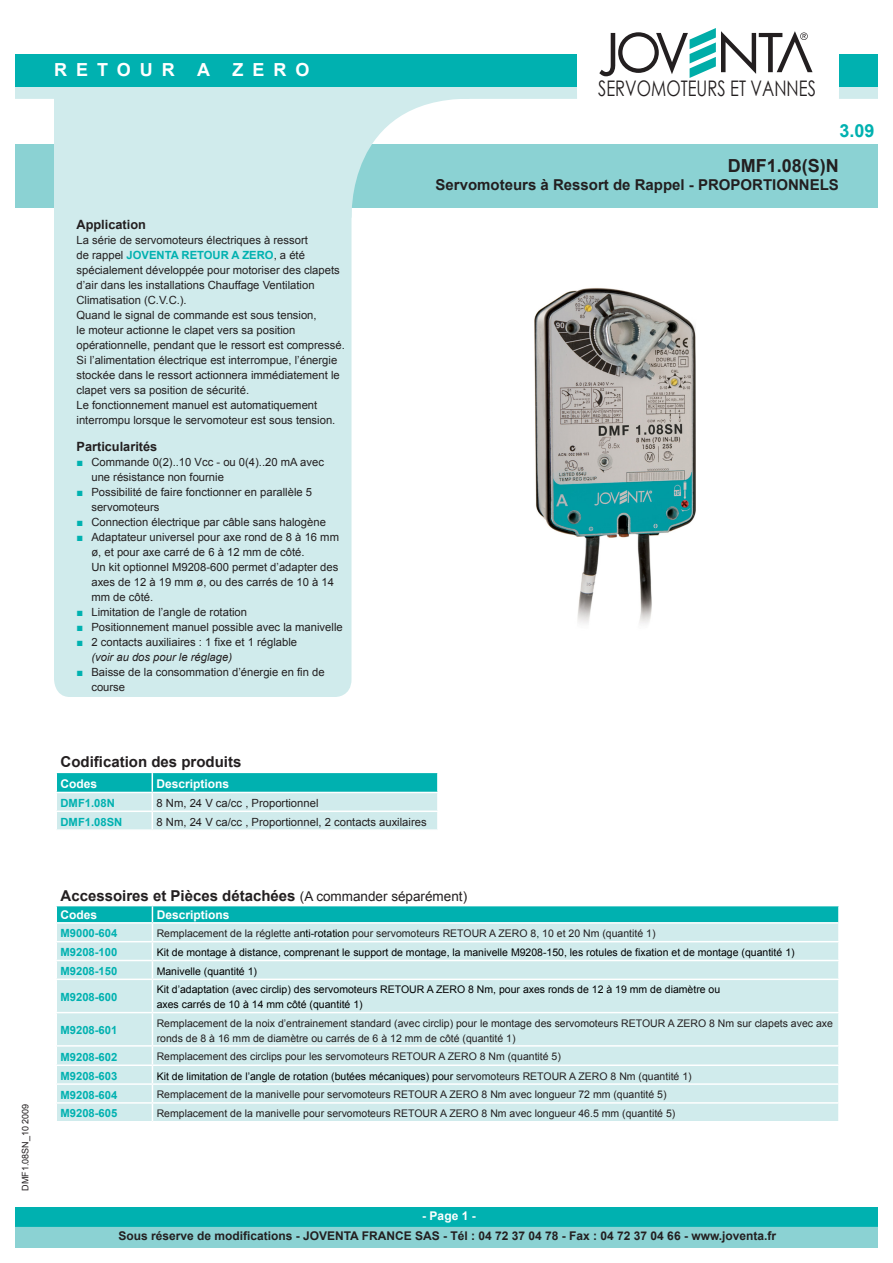
<style>
.page{position:relative;width:893px;height:1263px;background:#fff}
.page>*{position:absolute;margin:0;border:0;box-sizing:border-box;transform-origin:0 0}
.t1{font:21.45px "Century Gothic";color:#231f20;scale:.77 1}
.t2{font:700 18px "Arial";letter-spacing:.5em;color:#fff}
.TITOLO_Nome_Prodotto{font:700 18px "Arial";color:#231f20}
.N__SCHEDA_CATALOGO_V{font:700 18px "Arial";color:#00b1b0}
.intestazione_tabella{font:700 15px "Arial";color:#231f20}
.TITOLO_Nome_Prodotto-2{font:700 15px "Arial";color:#231f20}
.Titolo_Descrizione_e{font:700 12.75px "Arial";color:#231f20}
.t3{font:700 12px "Arial";color:#231f20}
.Titoli_colonne_tabel{font:700 12px "Arial";color:#fff}
.Descrizione{font:11.25px/15px "Arial";color:#231f20}
.Codici_tabella_VERDE{font:700 11.25px "Arial";color:#00b1b0}
.Features_elenco_VERD{font:11.25px/15px "Arial";color:#231f20}
.Contenuto_tabella{font:11.25px "Arial";color:#231f20}
.Features_elenco_VERD-2{font:italic 11.25px "Arial";color:#231f20}
.Contenuto_tabella-2{font:10.5px/15px "Arial";color:#231f20}
.Contenuto_tabella-3{font:10.5px "Arial";color:#000001}
.Contenuto_tabella-4{font:10.5px "Arial";color:#000}
.Descrizione-2{font:9px "Arial";color:#231f20}
.s1{font-weight:700;color:#00b1b0}
.s2{color:#00b1b0}
.s3{font-weight:400;font-size:13.5px}
.s4{color:#000}
.s5{color:#231f20}
</style>
<div class="page">
<div style="left:0;top:145px;width:893px;height:63px;background:#8bd2d3"></div>
<div style="left:839px;top:86px;width:54px;height:13px;background:#d0ebec"></div>
<div style="left:0;top:1208px;width:893px;height:19px;background:#00b1b0"></div>
<div style="left:0;top:1227px;width:893px;height:36px;background:#8bd2d3"></div>
<div style="left:839px;top:54px;width:54px;height:32px;background:#00b1b0"></div>
<div style="left:0;top:54px;width:577px;height:32px;background:#00b1b0"></div>
<svg style="left:16px;top:86px;width:561px;height:132px"></svg>
<svg style="left:599px;top:28px;width:213px;height:50px"></svg>
<img style="left:534px;top:288px;width:162px;height:336px">
<div style="left:54px;top:88px;width:297px;height:609px;background:#d0ebec"></div>
<div style="left:57px;top:980px;width:781px;height:141px;background:#d0ebec"></div>
<hr style="left:56px;top:1012px;width:96px;height:1px;background:#fff">
<hr style="left:56px;top:1045px;width:96px;height:2px;background:#fff">
<hr style="left:56px;top:1064px;width:96px;height:2px;background:#fff">
<hr style="left:56px;top:1083px;width:96px;height:2px;background:#fff">
<hr style="left:56px;top:1102px;width:96px;height:2px;background:#fff">
<hr style="left:152px;top:980px;width:1px;height:32px;background:#fff">
<hr style="left:152px;top:1013px;width:1px;height:32px;background:#fff">
<svg style="left:152px;top:1047px;width:1px;height:74px"></svg>
<svg style="left:56px;top:905px;width:783px;height:73px;background:#a7e0e0"></svg>
<hr style="left:152px;top:1012px;width:688px;height:1px;background:#fff">
<hr style="left:152px;top:1045px;width:688px;height:2px;background:#fff">
<hr style="left:152px;top:1064px;width:688px;height:2px;background:#fff">
<svg style="left:838px;top:1047px;width:1px;height:74px"></svg>
<hr style="left:152px;top:1083px;width:688px;height:2px;background:#fff">
<hr style="left:152px;top:1102px;width:688px;height:2px;background:#fff">
<svg style="left:56px;top:773px;width:382px;height:57px;background:#8ed9d9"></svg>
<hr style="left:152px;top:829px;width:287px;height:2px;background:#fff">
<div style="left:0;top:0;width:893px;height:1263px;border:15px solid #fff"></div>
<h2 class="t2" style="left:54px;top:58px;width:257px">RETOUR A ZERO</h2>
<p class="Titolo_Descrizione_e" style="left:77px;top:216px;width:71px">Application</p>
<p class="Descrizione" style="left:77px;top:233px;width:265px">La série de servomoteurs électriques à ressort<br>de rappel <span class="s1">JOVENTA RETOUR A ZERO</span>, a été spécialement développée pour motoriser des clapets d’air dans les installations Chauffage Ventilation Climatisation (C.V.C.).</p>
<p class="Descrizione" style="left:77px;top:308px;width:270px">Quand le signal de commande est sous tension,<br>le moteur actionne le clapet vers sa position opérationnelle, pendant que le ressort est compressé.</p>
<p class="Descrizione" style="left:77px;top:353px;width:265px">Si l’alimentation électrique est interrompue, l’énergie stockée dans le ressort actionnera immédiatement le clapet vers sa position de sécurité.</p>
<p class="Descrizione" style="left:77px;top:398px;width:260px">Le fonctionnement manuel est automatiquement interrompu lorsque le servomoteur est sous tension.</p>
<p class="Titolo_Descrizione_e" style="left:77px;top:438px;width:82px">Particularités</p>
<p class="Descrizione" style="left:91px;top:455px;width:234px;text-indent:-15px"><span class="s2">■</span> Commande 0(2)..10 Vcc - ou 0(4)..20 mA avec une résistance non fournie</p>
<p class="Descrizione" style="left:91px;top:485px;width:222px;text-indent:-15px"><span class="s2">■</span> Possibilité de faire fonctionner en parallèle 5 servomoteurs</p>
<p class="Descrizione" style="left:77px;top:515px;width:251px"><span class="s2">■</span> Connection électrique par câble sans halogène</p>
<p class="Descrizione" style="left:91px;top:530px;width:249px;text-indent:-15px"><span class="s2">■</span> Adaptateur universel pour axe rond de 8 à 16 mm ø, et pour axe carré de 6 à 12 mm de côté.</p>
<p class="Features_elenco_VERD" style="left:91px;top:560px;width:248px">Un kit optionnel M9208-600 permet d’adapter des axes de 12 à 19 mm ø, ou des carrés de 10 à 14 mm de côté.</p>
<p class="Descrizione" style="left:77px;top:605px;width:172px"><span class="s2">■</span> Limitation de l’angle de rotation</p>
<p class="Descrizione" style="left:77px;top:620px;width:268px"><span class="s2">■</span> Positionnement manuel possible avec la manivelle</p>
<p class="Descrizione" style="left:77px;top:635px;width:222px"><span class="s2">■</span> 2 contacts auxiliaires : 1 fixe et 1 réglable</p>
<p class="Features_elenco_VERD-2" style="left:91px;top:650px;width:142px">(voir au dos pour le réglage)</p>
<p class="Descrizione" style="left:91px;top:665px;width:235px;text-indent:-15px"><span class="s2">■</span> Baisse de la consommation d’énergie en fin de course</p>
<h1 class="t1" style="left:598px;top:74px;width:284px">SERVOMOTEURS ET VANNES</h1>
<p class="N__SCHEDA_CATALOGO_V" style="left:839px;top:119px;width:37px">3.09</p>
<p class="TITOLO_Nome_Prodotto" style="left:728px;top:154px;width:113px">DMF1.08(S)N</p>
<p class="TITOLO_Nome_Prodotto-2" style="left:435px;top:175px;width:405px">Servomoteurs à Ressort de Rappel - PROPORTIONNELS</p>
<p class="Descrizione-2" style="left:19px;top:1191px;width:89px;rotate:-90deg">DMF1.08SN_10 2009</p>
<p class="intestazione_tabella" style="left:61px;top:752px;width:182px">Codification des produits</p>
<p class="Titoli_colonne_tabel" style="left:61px;top:776px;width:38px">Codes</p>
<p class="Titoli_colonne_tabel" style="left:157px;top:776px;width:74px">Descriptions</p>
<p class="Codici_tabella_VERDE" style="left:61px;top:796px;width:56px">DMF1.08N</p>
<p class="Contenuto_tabella" style="left:157px;top:796px;width:163px">8 Nm, 24 V ca/cc , Proportionnel</p>
<p class="Codici_tabella_VERDE" style="left:61px;top:814px;width:63px">DMF1.08SN</p>
<p class="Contenuto_tabella" style="left:157px;top:814px;width:272px">8 Nm, 24 V ca/cc , Proportionnel, 2 contacts auxilaires</p>
<p class="intestazione_tabella" style="left:61px;top:886px;width:408px">Accessoires et Pièces détachées <span class="s3">(A commander séparément)</span></p>
<p class="Titoli_colonne_tabel" style="left:61px;top:906px;width:38px">Codes</p>
<p class="Titoli_colonne_tabel" style="left:157px;top:906px;width:74px">Descriptions</p>
<p class="Codici_tabella_VERDE" style="left:61px;top:926px;width:58px">M9000-604</p>
<p class="Contenuto_tabella-2" style="left:157px;top:926px;width:500px">Remplacement de la réglette a<span class="s4">nti-rotation</span> pour servomoteurs RETOUR A ZERO 8, 10 et 20 Nm (quantité 1)</p>
<p class="Codici_tabella_VERDE" style="left:61px;top:945px;width:58px">M9208-100</p>
<p class="Contenuto_tabella-3" style="left:157px;top:945px;width:639px">Kit de montage à distance, comprenant le support de montage, la manivelle M9208-150, les rotules de fixation et de montage (quantité 1)</p>
<p class="Codici_tabella_VERDE" style="left:61px;top:964px;width:58px">M9208-150</p>
<p class="Contenuto_tabella-3" style="left:157px;top:964px;width:102px">Manivelle (quantité 1)</p>
<p class="Codici_tabella_VERDE" style="left:61px;top:990px;width:58px">M9208-600</p>
<p class="Contenuto_tabella-3" style="left:157px;top:983px;width:565px">Kit d’adaptation (avec circlip) des servomoteurs RETOUR A ZERO 8 Nm, pour axes ronds de 12 à 19 mm de diamètre ou</p>
<p class="Contenuto_tabella-3" style="left:157px;top:998px;width:208px">axes carrés de 10 à 14 mm côté (quantité 1)</p>
<p class="Codici_tabella_VERDE" style="left:61px;top:1023px;width:58px">M9208-601</p>
<p class="Contenuto_tabella-2" style="left:157px;top:1015px;width:678px">Remplacement de la noix d’entrainement standard (avec circlip) pour le montage des servomoteurs RETOUR A ZERO 8 Nm sur clapets avec axe ronds de 8 à 16 mm de diamètre ou carrés de 6 à 12 mm de côté (quantité 1)</p>
<p class="Codici_tabella_VERDE" style="left:61px;top:1049px;width:58px">M9208-602</p>
<p class="Contenuto_tabella-2" style="left:157px;top:1049px;width:406px">Remplacement des circlips pour les servomoteurs RETOUR A ZERO 8 Nm (quantité 5)</p>
<p class="Codici_tabella_VERDE" style="left:61px;top:1068px;width:58px">M9208-603</p>
<p class="Contenuto_tabella-4" style="left:157px;top:1069px;width:536px">Kit de limitation de l’angle de rotation (butées mécaniques) pour <span class="s5">servomoteurs RETOUR A ZERO 8 Nm (quantité 1)</span></p>
<p class="Codici_tabella_VERDE" style="left:61px;top:1087px;width:58px">M9208-604</p>
<p class="Contenuto_tabella-2" style="left:157px;top:1087px;width:511px">Remplacement de la manivelle pour servomoteurs RETOUR A ZERO 8 Nm avec longueur 72 mm (quantité 5)</p>
<p class="Codici_tabella_VERDE" style="left:61px;top:1106px;width:58px">M9208-605</p>
<p class="Contenuto_tabella-2" style="left:157px;top:1106px;width:520px">Remplacement de la manivelle pour servomoteurs RETOUR A ZERO 8 Nm avec longueur 46.5 mm (quantité 5)</p>
<p class="Titoli_colonne_tabel" style="left:422px;top:1208px;width:55px">- Page 1 -</p>
<p class="t3" style="left:118px;top:1228px;width:659px">Sous réserve de modifications - JOVENTA FRANCE SAS - Tél : 04 72 37 04 78 - Fax : 04 72 37 04 66 - www.joventa.fr</p>
</div>
